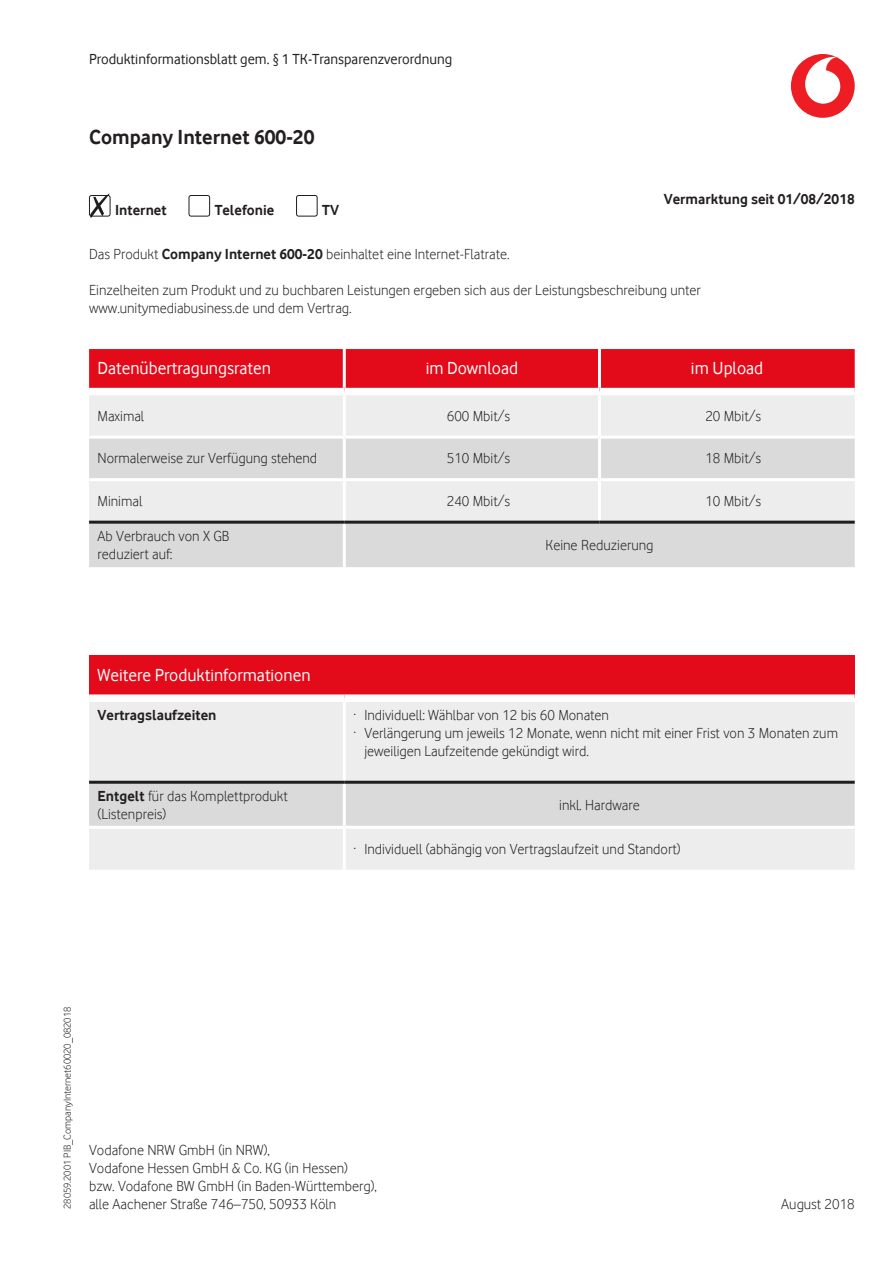
<style>
.page{position:relative;width:893px;height:1263px;background:#fff}
.page>*{position:absolute;margin:0;border:0;box-sizing:border-box;transform-origin:0 0}
.t1{font:700 21px "Vodafone Rg";color:#231f20}
.t2{font:18px "Vodafone Rg";color:#fff}
.t3{font:15px/18px "Vodafone Lt";color:#231f20}
.t4{font:700 15px "Vodafone Rg";color:#231f20}
.t5{font:15px "Vodafone Rg";color:#231f20}
.t6{font:10.5px "Vodafone Lt";color:#231f20}
.s1{font-family:"Vodafone Rg";font-weight:700}
</style>
<div class="page">
<div style="left:89px;top:195px;width:21px;height:21px;border:1px solid #1d1e1f;border-radius:2px"></div>
<div style="left:189px;top:195px;width:21px;height:21px;border:1px solid #1d1e1f;border-radius:2px"></div>
<div style="left:296px;top:195px;width:22px;height:21px;border:1px solid #1d1e1f;border-radius:2px"></div>
<div style="left:89px;top:349px;width:766px;height:39px;background:#e30a19"></div>
<div style="left:89px;top:395px;width:766px;height:41px;background:#ededed"></div>
<svg style="left:89px;top:439px;width:766px;height:128px;fill:#dadada"></svg>
<hr style="left:343px;top:349px;width:3px;height:39px;background:#fff">
<hr style="left:598px;top:349px;width:3px;height:39px;background:#fff">
<hr style="left:343px;top:395px;width:3px;height:41px;background:#fff">
<hr style="left:598px;top:395px;width:3px;height:41px;background:#fff">
<hr style="left:343px;top:439px;width:3px;height:39px;background:#fff">
<hr style="left:598px;top:439px;width:3px;height:39px;background:#fff">
<hr style="left:89px;top:478px;width:255px;height:3px;background:#fff">
<hr style="left:344px;top:478px;width:255px;height:3px;background:#fff">
<hr style="left:343px;top:481px;width:3px;height:40px;background:#fff">
<hr style="left:599px;top:478px;width:256px;height:3px;background:#fff">
<hr style="left:598px;top:481px;width:3px;height:40px;background:#fff">
<hr style="left:343px;top:524px;width:3px;height:43px;background:#fff">
<hr style="left:89px;top:521px;width:255px;height:3px;background:#1d1e1f">
<hr style="left:344px;top:521px;width:255px;height:3px;background:#1d1e1f">
<hr style="left:599px;top:521px;width:256px;height:3px;background:#1d1e1f">
<div style="left:89px;top:656px;width:766px;height:42px;background:#e30a19"></div>
<div style="left:89px;top:702px;width:766px;height:168px;background:#ededed"></div>
<div style="left:89px;top:784px;width:766px;height:42px;background:#dadada"></div>
<hr style="left:343px;top:702px;width:3px;height:79px;background:#fff">
<hr style="left:343px;top:784px;width:3px;height:42px;background:#fff">
<hr style="left:343px;top:829px;width:3px;height:41px;background:#fff">
<hr style="left:89px;top:781px;width:255px;height:3px;background:#1d1e1f">
<hr style="left:344px;top:781px;width:511px;height:3px;background:#1d1e1f">
<div style="left:89px;top:694px;width:255px;height:8px;background:#fff"></div>
<div style="left:344px;top:694px;width:511px;height:8px;background:#fff"></div>
<hr style="left:89px;top:826px;width:255px;height:3px;background:#fff">
<hr style="left:344px;top:826px;width:511px;height:3px;background:#fff">
<svg style="left:90px;top:193px;width:20px;height:25px"></svg>
<div style="left:791px;top:54px;width:64px;height:64px;background:#ee1d23;border-radius:50%"></div>
<svg style="left:805px;top:57px;width:35px;height:47px"></svg>
<p class="t5" style="left:89px;top:51px;width:365px">Produktinformationsblatt gem. § 1 TK-Transparenzverordnung</p>
<p class="t1" style="left:89px;top:125px;width:227px">Company Internet 600-20</p>
<p class="t4" style="left:115px;top:201px;width:53px">Internet</p>
<p class="t4" style="left:215px;top:201px;width:61px">Telefonie</p>
<p class="t4" style="left:322px;top:201px;width:18px">TV</p>
<p class="t4" style="left:664px;top:190px;width:192px">Vermarktung seit 01/08/2018</p>
<p class="t3" style="left:89px;top:245px;width:422px">Das Produkt <span class="s1">Company Internet 600-20</span> beinhaltet eine Internet-Flatrate.</p>
<p class="t3" style="left:89px;top:281px;width:613px">Einzelheiten zum Produkt und zu buchbaren Leistungen ergeben sich aus der Leistungsbeschreibung unter www.unitymediabusiness.de und dem Vertrag.</p>
<p class="t2" style="left:98px;top:358px;width:175px">Datenübertragungsraten</p>
<p class="t2" style="left:426px;top:358px;width:94px">im Download</p>
<p class="t2" style="left:691px;top:358px;width:74px">im Upload</p>
<p class="t3" style="left:98px;top:407px;width:48px">Maximal</p>
<p class="t3" style="left:447px;top:407px;width:65px">600 Mbit/s</p>
<p class="t3" style="left:705px;top:407px;width:57px">20 Mbit/s</p>
<p class="t3" style="left:98px;top:449px;width:221px">Normalerweise zur Verfügung stehend</p>
<p class="t3" style="left:447px;top:449px;width:65px">510 Mbit/s</p>
<p class="t3" style="left:705px;top:449px;width:57px">18 Mbit/s</p>
<p class="t3" style="left:98px;top:492px;width:46px">Minimal</p>
<p class="t3" style="left:447px;top:492px;width:65px">240 Mbit/s</p>
<p class="t3" style="left:705px;top:492px;width:57px">10 Mbit/s</p>
<p class="t3" style="left:98px;top:527px;width:133px">Ab Verbrauch von X GB</p>
<p class="t3" style="left:98px;top:545px;width:76px">reduziert auf:</p>
<p class="t3" style="left:546px;top:536px;width:109px">Keine Reduzierung</p>
<p class="t2" style="left:98px;top:665px;width:215px">Weitere Produktinformationen</p>
<p class="t4" style="left:98px;top:706px;width:120px">Vertragslaufzeiten</p>
<p class="t3" style="left:353px;top:706px;width:258px">· Individuell: Wählbar von 12 bis 60 Monaten</p>
<p class="t3" style="left:364px;top:724px;width:475px;text-indent:-12px">· Verlängerung um jeweils 12 Monate, wenn nicht mit einer Frist von 3 Monaten zum jeweiligen Laufzeitende gekündigt wird.</p>
<p class="t3" style="left:98px;top:787px;width:192px"><span class="s1">Entgelt</span> für das Komplettprodukt</p>
<p class="t3" style="left:98px;top:805px;width:70px">(Listenpreis)</p>
<p class="t3" style="left:559px;top:796px;width:82px">inkl. Hardware</p>
<p class="t3" style="left:353px;top:839px;width:329px">· Individuell (abhängig von Vertragslaufzeit und Standort)</p>
<p class="t6" style="left:61px;top:1209px;width:204px;rotate:-90deg">28059.2001 PIB_CompanyInternet60020_082018</p>
<p class="t3" style="left:89px;top:1141px;width:289px">Vodafone NRW GmbH (in NRW),<br>Vodafone Hessen GmbH &amp; Co. KG (in Hessen) bzw. Vodafone BW GmbH (in Baden-Württemberg),</p>
<p class="t3" style="left:89px;top:1195px;width:249px">alle Aachener Straße 746–750, 50933 Köln</p>
<p class="t3" style="left:781px;top:1195px;width:75px">August 2018</p>
</div>
